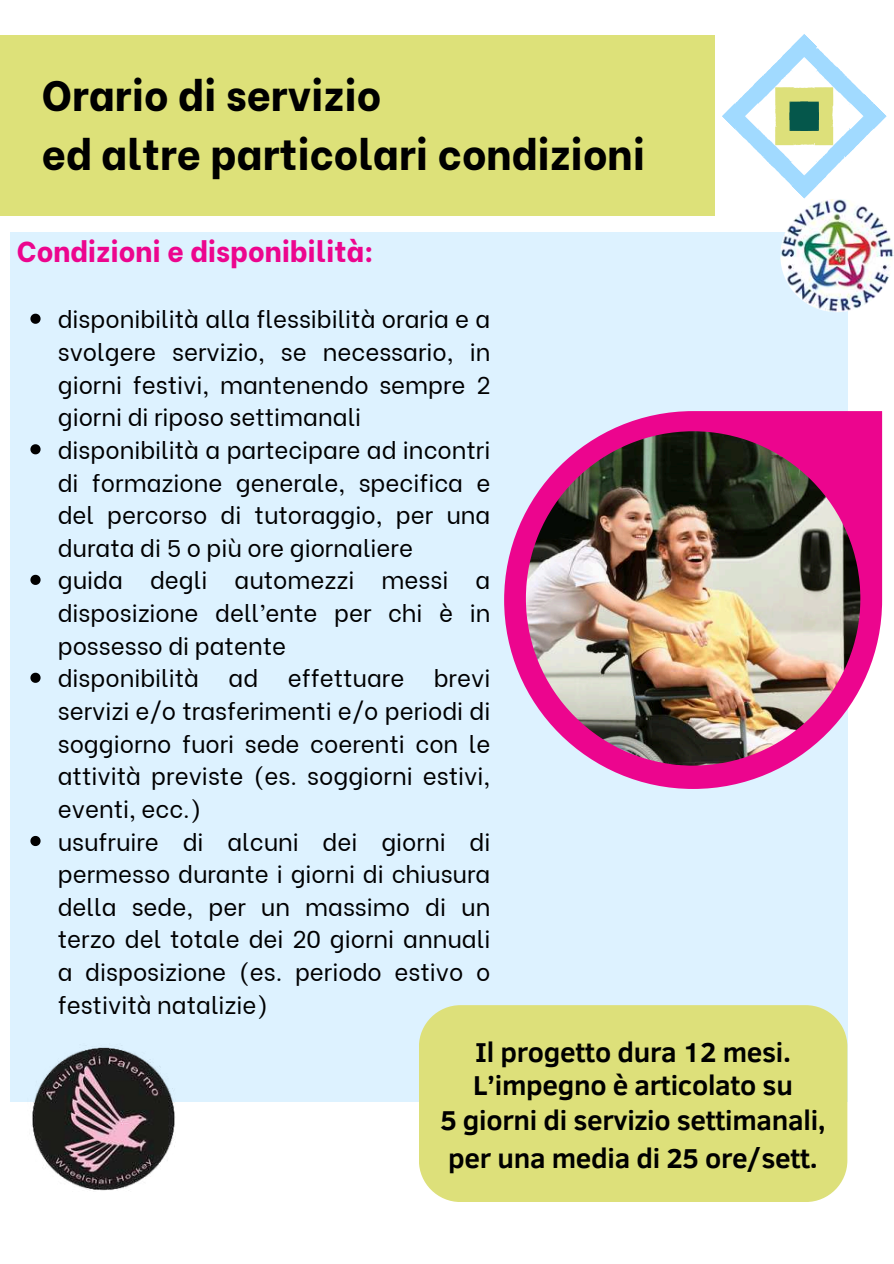
<style>
.page{position:relative;width:894px;height:1264px;background:#fff}
.page>*{position:absolute;margin:0;border:0;box-sizing:border-box;transform-origin:0 0}
.t1{font:800 42px/58.5px "Be Vietnam";color:#000}
.t2{font:800 28.5px "Be Vietnam";color:#ec058e}
.t3{font:700 27.9px/32.7px "Clear Sans";letter-spacing:-.01em;color:#000}
.t4{font:24px/32.7px "Be Vietnam";color:#000}
</style>
<div class="page">
<div style="left:10px;top:232px;width:837px;height:868px;background:#ddf2ff"></div>
<svg style="left:504px;top:411px;width:377px;height:378px"></svg>
<img style="left:525px;top:431px;width:335px;height:334px">
<div style="left:0;top:36px;width:714px;height:180px;background:#dde179"></div>
<svg style="left:722px;top:34px;width:164px;height:165px"></svg>
<div style="left:419px;top:1005px;width:428px;height:196px;background:#dde07a;border-radius:42px"></div>
<img style="left:780px;top:199px;width:113px;height:113px">
<svg style="left:30px;top:314px;width:11px;height:10px"></svg>
<svg style="left:30px;top:444px;width:11px;height:10px"></svg>
<svg style="left:30px;top:575px;width:11px;height:10px"></svg>
<svg style="left:30px;top:672px;width:11px;height:11px"></svg>
<svg style="left:30px;top:836px;width:11px;height:10px"></svg>
<img style="left:21px;top:1045px;width:165px;height:146px">
<h1 class="t1" style="left:42px;top:62px;width:604px">Orario di servizio<br>ed altre particolari condizioni</h1>
<p class="t2" style="left:17px;top:228px;width:358px">Condizioni e disponibilità:</p>
<p class="t4" style="left:58px;top:301px;width:434px">disponibilità alla flessibilità oraria e a svolgere servizio, se necessario, in giorni festivi, mantenendo sempre 2 giorni di riposo settimanali disponibilità a partecipare ad incontri di formazione generale, specifica e del percorso di tutoraggio, per una durata di 5 o più ore giornaliere<br>guida degli automezzi messi a disposizione dell’ente per chi è in possesso di patente<br>disponibilità ad effettuare brevi servizi e/o trasferimenti e/o periodi di soggiorno fuori sede coerenti con le attività previste (es. soggiorni estivi, eventi, ecc.)<br>usufruire di alcuni dei giorni di permesso durante i giorni di chiusura della sede, per un massimo di un terzo del totale dei 20 giorni annuali a disposizione (es. periodo estivo o festività natalizie)</p>
<p class="t3" style="left:473px;top:1034px;width:321px">Il progetto dura 12 mesi.<br>L’impegno è articolato su</p>
<p class="t3" style="left:440px;top:1100px;width:387px;line-height:38px">5 giorni di servizio settimanali, per una media di 25 ore/sett.</p>
</div>
